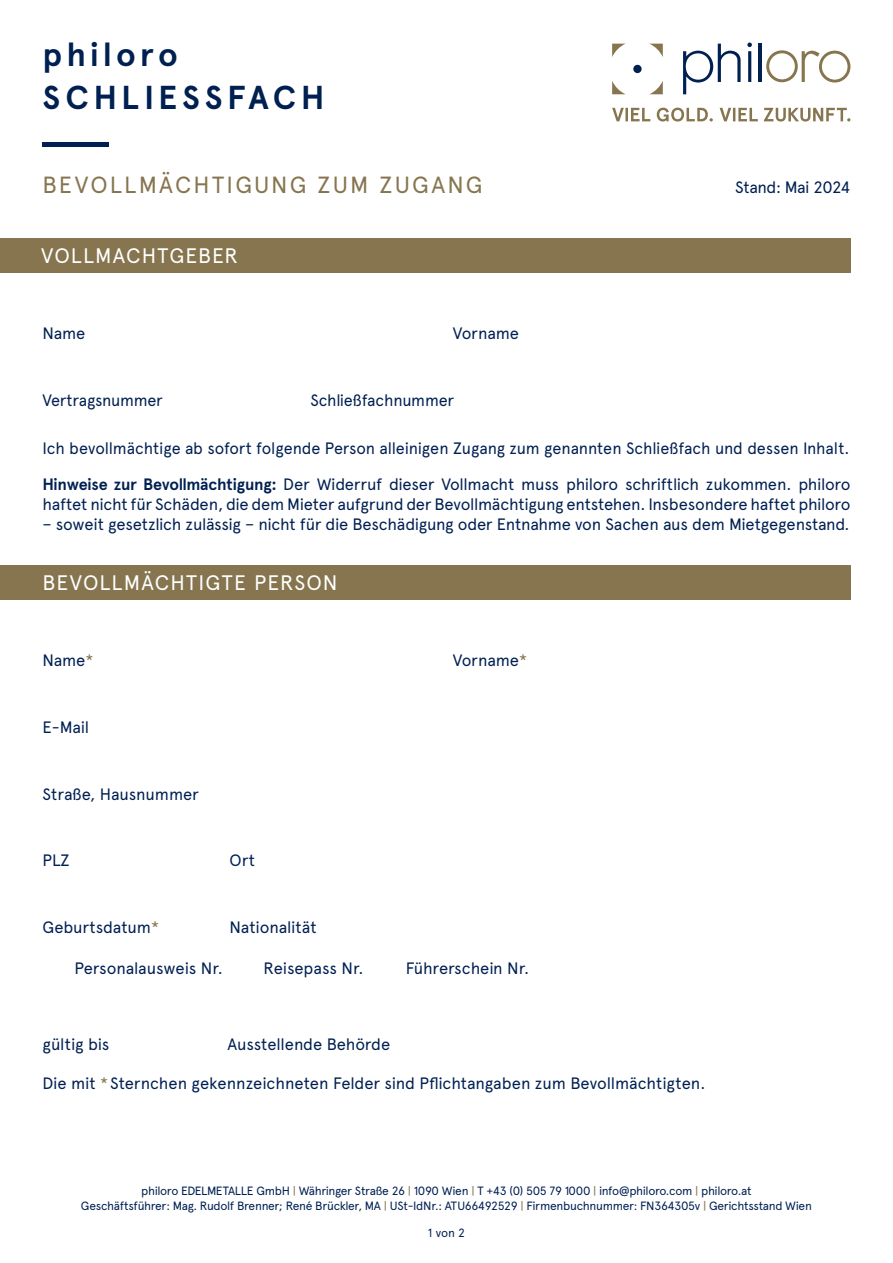
<style>
.page{position:relative;width:893px;height:1263px;background:#fff}
.page>*{position:absolute;margin:0;border:0;box-sizing:border-box;transform-origin:0 0}
.t1{font:700 33.15px/42.8px "Apercu";letter-spacing:.125em;color:#002052}
.t2{font:23.4px "Apercu";letter-spacing:.09em;color:#86754f}
.t3{font:21px "Apercu";letter-spacing:.05em;color:#fff}
.t4{font:16.5px/19.8px "Apercu";letter-spacing:-.015em;color:#002052}
.t5{font:16.5px "Apercu";letter-spacing:-.035em;color:#002052}
.t6{font:12px/15px "Apercu";letter-spacing:-.03em;color:#002052;text-align:center}
.s1{font-weight:700}
.s2{color:#86754f}
</style>
<div class="page">
<hr style="left:43px;top:143px;width:66px;height:4px;background:#002052">
<svg style="left:683px;top:44px;width:58px;height:50px"></svg>
<svg style="left:747px;top:43px;width:5px;height:39px"></svg>
<hr style="left:759px;top:44px;width:3px;height:38px;background:#002052">
<div style="left:633px;top:65px;width:9px;height:8px;background:#002052;border-radius:50%"></div>
<svg style="left:766px;top:50px;width:84px;height:33px"></svg>
<svg style="left:612px;top:44px;width:13px;height:13px"></svg>
<svg style="left:650px;top:44px;width:13px;height:13px"></svg>
<svg style="left:612px;top:81px;width:13px;height:13px"></svg>
<svg style="left:650px;top:81px;width:13px;height:13px"></svg>
<svg style="left:612px;top:108px;width:238px;height:14px"></svg>
<div style="left:0;top:565px;width:850px;height:34px;background:#86754f"></div>
<div style="left:0;top:238px;width:850px;height:34px;background:#86754f"></div>
<h1 class="t1" style="left:43px;top:33px;width:284px">philoro<br>SCHLIESSFACH</h1>
<h2 class="t2" style="left:43px;top:171px;width:442px">BEVOLLMÄCHTIGUNG ZUM ZUGANG</h2>
<p class="t3" style="left:41px;top:243px;width:198px">VOLLMACHTGEBER</p>
<p class="t4" style="left:43px;top:323px;width:44px">Name</p>
<p class="t4" style="left:453px;top:323px;width:68px">Vorname</p>
<p class="t4" style="left:43px;top:390px;width:122px">Vertragsnummer</p>
<p class="t4" style="left:310px;top:390px;width:145px">Schließfachnummer</p>
<p class="t5" style="left:735px;top:177px;width:117px">Stand: Mai 2024</p>
<p class="t4" style="left:43px;top:439px;width:808px">Ich bevollmächtige ab sofort folgende Person alleinigen Zugang zum genannten Schließfach und dessen Inhalt.</p>
<p class="t4" style="left:43px;top:475px;width:809px"><span class="s1">Hinweise zur Bevollmächtigung:</span> Der Widerruf dieser Vollmacht muss philoro schriftlich zukommen. philoro haftet nicht für Schäden, die dem Mieter aufgrund der Bevollmächtigung entstehen. Insbesondere haftet philoro</p>
<p class="t4" style="left:43px;top:514px;width:808px">– soweit gesetzlich zulässig – nicht für die Beschädigung oder Entnahme von Sachen aus dem Mietgegenstand.</p>
<p class="t3" style="left:43px;top:570px;width:297px">BEVOLLMÄCHTIGTE PERSON</p>
<p class="t4" style="left:43px;top:650px;width:53px">Name<span class="s2">*</span></p>
<p class="t4" style="left:453px;top:650px;width:76px">Vorname<span class="s2">*</span></p>
<p class="t4" style="left:43px;top:717px;width:48px">E-Mail</p>
<p class="t4" style="left:43px;top:784px;width:158px">Straße, Hausnummer</p>
<p class="t4" style="left:43px;top:850px;width:29px">PLZ</p>
<p class="t4" style="left:230px;top:850px;width:27px">Ort</p>
<p class="t4" style="left:43px;top:917px;width:118px">Geburtsdatum<span class="s2">*</span></p>
<p class="t4" style="left:229px;top:917px;width:89px">Nationalität</p>
<p class="t4" style="left:74px;top:958px;width:150px">Personalausweis Nr.</p>
<p class="t4" style="left:264px;top:958px;width:101px">Reisepass Nr.</p>
<p class="t4" style="left:406px;top:958px;width:125px">Führerschein Nr.</p>
<p class="t4" style="left:43px;top:1034px;width:68px">gültig bis</p>
<p class="t4" style="left:227px;top:1034px;width:164px">Ausstellende Behörde</p>
<p class="t4" style="left:43px;top:1073px;width:664px">Die mit <span class="s2">*</span>Sternchen gekennzeichneten Felder sind Pflichtangaben zum Bevollmächtigten.</p>
<p class="t6" style="left:81px;top:1183px;width:732px">philoro EDELMETALLE GmbH <span class="s2">|</span> Währinger Straße 26 <span class="s2">|</span> 1090 Wien <span class="s2">|</span> T +43 (0) 505 79 1000 <span class="s2">|</span> info@philoro.com <span class="s2">|</span> philoro.at<br>Geschäftsführer: Mag. Rudolf Brenner; René Brückler, MA <span class="s2">|</span> USt-IdNr.: ATU66492529 <span class="s2">|</span> Firmenbuchnummer: FN364305v <span class="s2">|</span> Gerichtsstand Wien</p>
<p class="t6" style="left:428px;top:1226px;width:39px">1 von 2</p>
</div>
